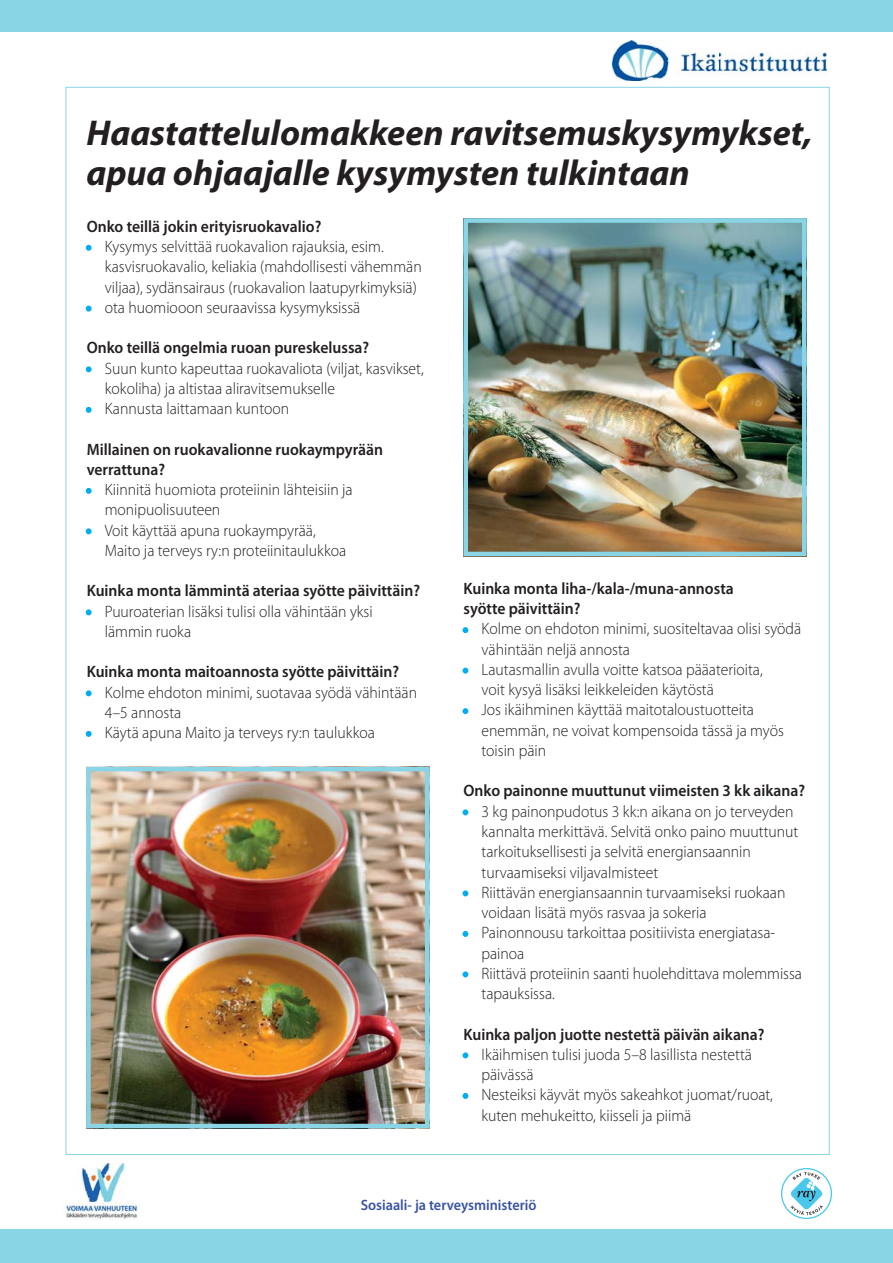
<style>
.page{position:relative;width:893px;height:1263px;background:#fff}
.page>*{position:absolute;margin:0;border:0;box-sizing:border-box;transform-origin:0 0}
.t1{font:italic 700 36px/40.2px "Myriad Pro";color:#231f20}
.t2{font:300 16.5px/20.2px "Myriad Pro";color:#231f20;scale:.95 1}
.t3{font:600 16.5px/20.2px "Myriad Pro";color:#231f20;scale:.95 1}
.t4{font:600 15px "Myriad Pro";color:#3953a4;scale:.95 1}
.s1{color:#00aeef}
</style>
<div class="page">
<div style="left:0;top:1230px;width:893px;height:33px;background:#89d4e5"></div>
<div style="left:0;top:0;width:893px;height:31px;background:#89d4e5"></div>
<img style="left:91px;top:772px;width:333px;height:351px">
<div style="left:86px;top:767px;width:343px;height:361px;border:4px solid #89d4e5"></div>
<img style="left:468px;top:223px;width:333px;height:328px">
<div style="left:463px;top:218px;width:343px;height:338px;border:4px solid #89d4e5"></div>
<img style="left:64px;top:1163px;width:74px;height:56px">
<svg style="left:780px;top:1166px;width:53px;height:54px"></svg>
<svg style="left:781px;top:1168px;width:51px;height:51px"></svg>
<div style="left:782px;top:1169px;width:49px;height:49px;background:#fff;border-radius:50%"></div>
<svg style="left:788px;top:1172px;width:36px;height:43px"></svg>
<img style="left:612px;top:41px;width:215px;height:40px">
<h1 class="t1" style="left:86px;top:112px;width:727px">Haastattelulomakkeen ravitsemuskysymykset, apua ohjaajalle kysymysten tulkintaan</h1>
<p class="t3" style="left:87px;top:216px;width:248px">Onko teillä jokin erityisruokavalio?</p>
<p class="t2" style="left:105px;top:238px;width:335px;text-indent:-18px"><span class="s1">•</span> Kysymys selvittää ruokavalion rajauksia, esim. kasvisruokavalio, keliakia (mahdollisesti vähemmän viljaa), sydänsairaus (ruokavalion laatupyrkimyksiä)</p>
<p class="t2" style="left:87px;top:299px;width:290px"><span class="s1">•</span> ota huomiooon seuraavissa kysymyksissä</p>
<p class="t3" style="left:87px;top:338px;width:299px">Onko teillä ongelmia ruoan pureskelussa?</p>
<p class="t2" style="left:105px;top:360px;width:337px;text-indent:-18px"><span class="s1">•</span> Suun kunto kapeuttaa ruokavaliota (viljat, kasvikset, kokoliha) ja altistaa aliravitsemukselle</p>
<p class="t2" style="left:87px;top:400px;width:215px"><span class="s1">•</span> Kannusta laittamaan kuntoon</p>
<p class="t3" style="left:87px;top:439px;width:313px">Millainen on ruokavalionne ruokaympyrään verrattuna?</p>
<p class="t2" style="left:105px;top:481px;width:263px;text-indent:-18px"><span class="s1">•</span> Kiinnitä huomiota proteiinin lähteisiin ja monipuolisuuteen</p>
<p class="t2" style="left:105px;top:522px;width:256px;text-indent:-18px"><span class="s1">•</span> Voit käyttää apuna ruokaympyrää,<br>Maito ja terveys ry:n proteiinitaulukkoa</p>
<p class="t3" style="left:87px;top:581px;width:352px">Kuinka monta lämmintä ateriaa syötte päivittäin?</p>
<p class="t2" style="left:105px;top:603px;width:284px;text-indent:-18px"><span class="s1">•</span> Puuroaterian lisäksi tulisi olla vähintään yksi lämmin ruoka</p>
<p class="t3" style="left:87px;top:662px;width:330px">Kuinka monta maitoannosta syötte päivittäin?</p>
<p class="t2" style="left:105px;top:684px;width:330px;text-indent:-18px"><span class="s1">•</span> Kolme ehdoton minimi, suotavaa syödä vähintään<br>4–5 annosta</p>
<p class="t2" style="left:87px;top:724px;width:305px"><span class="s1">•</span> Käytä apuna Maito ja terveys ry:n taulukkoa</p>
<p class="t3" style="left:463px;top:578px;width:286px">Kuinka monta liha-/kala-/muna-annosta syötte päivittäin?</p>
<p class="t2" style="left:481px;top:620px;width:338px;text-indent:-18px"><span class="s1">•</span> Kolme on ehdoton minimi, suositeltavaa olisi syödä vähintään neljä annosta</p>
<p class="t2" style="left:481px;top:661px;width:298px;text-indent:-18px"><span class="s1">•</span> Lautasmallin avulla voitte katsoa pääaterioita, voit kysyä lisäksi leikkeleiden käytöstä</p>
<p class="t2" style="left:481px;top:701px;width:320px;text-indent:-18px"><span class="s1">•</span> Jos ikäihminen käyttää maitotaloustuotteita enemmän, ne voivat kompensoida tässä ja myös toisin päin</p>
<p class="t3" style="left:463px;top:781px;width:361px">Onko painonne muuttunut viimeisten 3 kk aikana?</p>
<p class="t2" style="left:481px;top:803px;width:335px;text-indent:-18px"><span class="s1">•</span> 3 kg painonpudotus 3 kk:n aikana on jo terveyden kannalta merkittävä. Selvitä onko paino muuttunut tarkoituksellisesti ja selvitä energiansaannin turvaamiseksi viljavalmisteet</p>
<p class="t2" style="left:481px;top:884px;width:321px;text-indent:-18px"><span class="s1">•</span> Riittävän energiansaannin turvaamiseksi ruokaan voidaan lisätä myös rasvaa ja sokeria</p>
<p class="t2" style="left:481px;top:924px;width:311px;text-indent:-18px"><span class="s1">•</span> Painonnousu tarkoittaa positiivista energiatasa&shy;painoa</p>
<p class="t2" style="left:481px;top:965px;width:339px;text-indent:-18px"><span class="s1">•</span> Riittävä proteiinin saanti huolehdittava molemmissa tapauksissa.</p>
<p class="t3" style="left:463px;top:1024px;width:318px">Kuinka paljon juotte nestettä päivän aikana?</p>
<p class="t2" style="left:481px;top:1046px;width:286px;text-indent:-18px"><span class="s1">•</span> Ikäihmisen tulisi juoda 5–8 lasillista nestettä päivässä</p>
<p class="t2" style="left:481px;top:1086px;width:308px;text-indent:-18px"><span class="s1">•</span> Nesteiksi käyvät myös sakeahkot juomat/ruoat, kuten mehukeitto, kiisseli ja piimä</p>
<p class="t4" style="left:361px;top:1196px;width:187px">Sosiaali- ja terveysministeriö</p>
</div>
